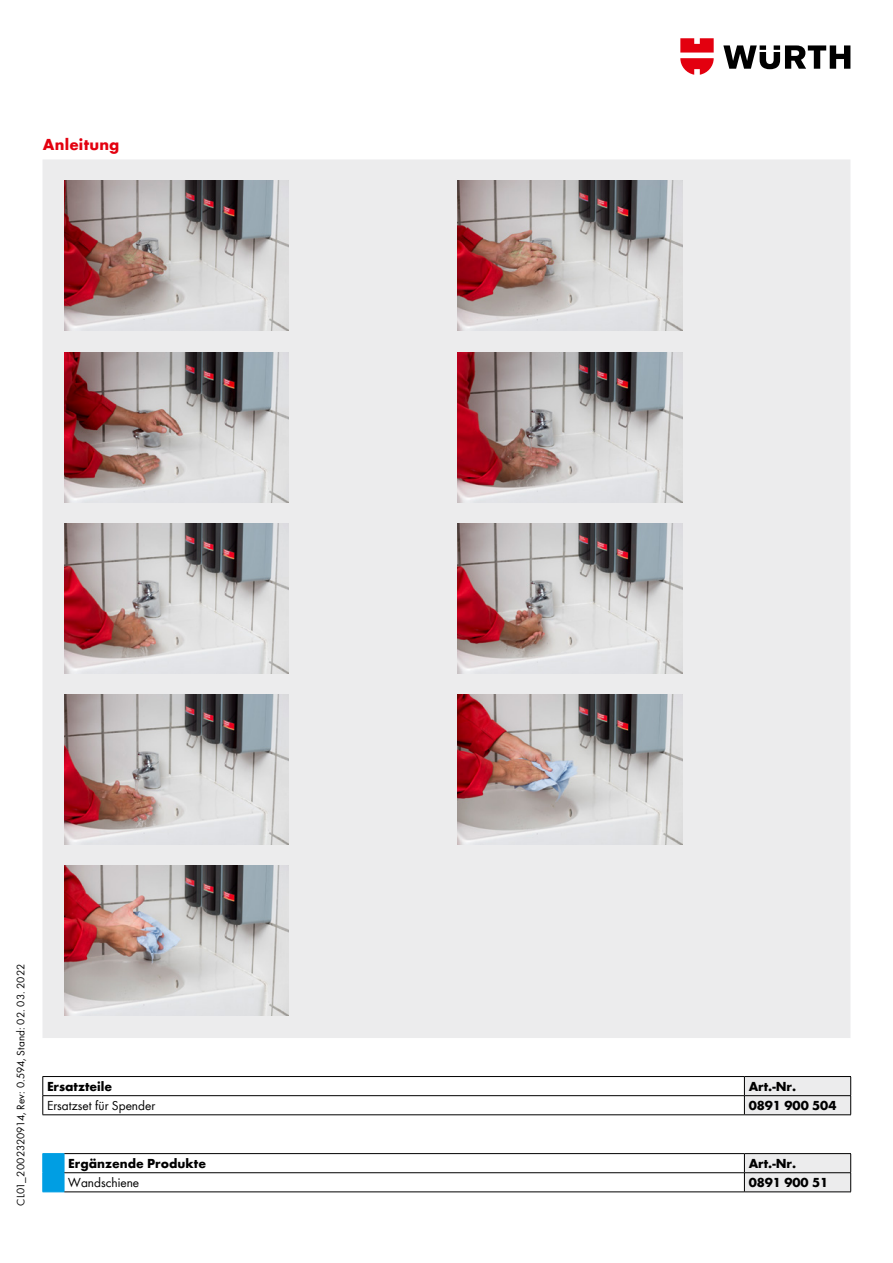
<style>
.page{position:relative;width:893px;height:1263px;background:#fff}
.page>*{position:absolute;margin:0;border:0;box-sizing:border-box;transform-origin:0 0}
.t1{font:700 16.5px "Wuerth Global";letter-spacing:.01em;color:#e3000f}
.t2{font:700 13.5px "Wuerth Global";color:#000}
.t3{font:13.5px "Wuerth Global";color:#000}
.t4{font:11.25px "Wuerth Global";letter-spacing:.005em;color:#000}
</style>
<div class="page">
<svg style="left:723px;top:45px;width:127px;height:24px"></svg>
<svg style="left:680px;top:38px;width:34px;height:37px"></svg>
<hr style="left:43px;top:1076px;width:701px;height:1px;background:#000">
<hr style="left:43px;top:1095px;width:701px;height:1px;background:#000">
<svg style="left:43px;top:1077px;width:1px;height:37px"></svg>
<hr style="left:43px;top:1114px;width:701px;height:1px;background:#000">
<svg style="left:744px;top:1076px;width:107px;height:38px;background:#dbdbdc"></svg>
<hr style="left:744px;top:1114px;width:107px;height:1px;background:#000">
<hr style="left:64px;top:1153px;width:680px;height:1px;background:#000">
<hr style="left:64px;top:1172px;width:680px;height:1px;background:#000">
<svg style="left:744px;top:1153px;width:107px;height:38px;background:#dcdcdc"></svg>
<svg style="left:43px;top:1153px;width:22px;height:39px"></svg>
<hr style="left:64px;top:1191px;width:680px;height:1px;background:#000">
<hr style="left:744px;top:1191px;width:107px;height:1px;background:#000">
<div style="left:43px;top:159px;width:807px;height:879px;background:#ececed"></div>
<img style="left:64px;top:181px;width:225px;height:150px">
<img style="left:457px;top:181px;width:225px;height:150px">
<img style="left:64px;top:352px;width:225px;height:150px">
<img style="left:457px;top:352px;width:225px;height:150px">
<img style="left:64px;top:523px;width:225px;height:150px">
<img style="left:457px;top:523px;width:225px;height:150px">
<img style="left:64px;top:695px;width:225px;height:150px">
<img style="left:457px;top:695px;width:225px;height:150px">
<img style="left:64px;top:866px;width:225px;height:150px">
<p class="t1" style="left:43px;top:134px;width:78px">Anleitung</p>
<p class="t4" style="left:14px;top:1205px;width:243px;rotate:-90deg">CL01_2002320914, Rev: 0.594, Stand: 02. 03. 2022</p>
<p class="t2" style="left:47px;top:1078px;width:67px">Ersatzteile</p>
<p class="t2" style="left:749px;top:1078px;width:49px">Art.-Nr.</p>
<p class="t3" style="left:47px;top:1097px;width:110px">Ersatzset für Spender</p>
<p class="t2" style="left:749px;top:1097px;width:89px">0891 900 504</p>
<p class="t2" style="left:68px;top:1155px;width:139px">Ergänzende Produkte</p>
<p class="t2" style="left:749px;top:1155px;width:49px">Art.-Nr.</p>
<p class="t3" style="left:68px;top:1175px;width:72px">Wandschiene</p>
<p class="t2" style="left:749px;top:1175px;width:81px">0891 900 51</p>
</div>
